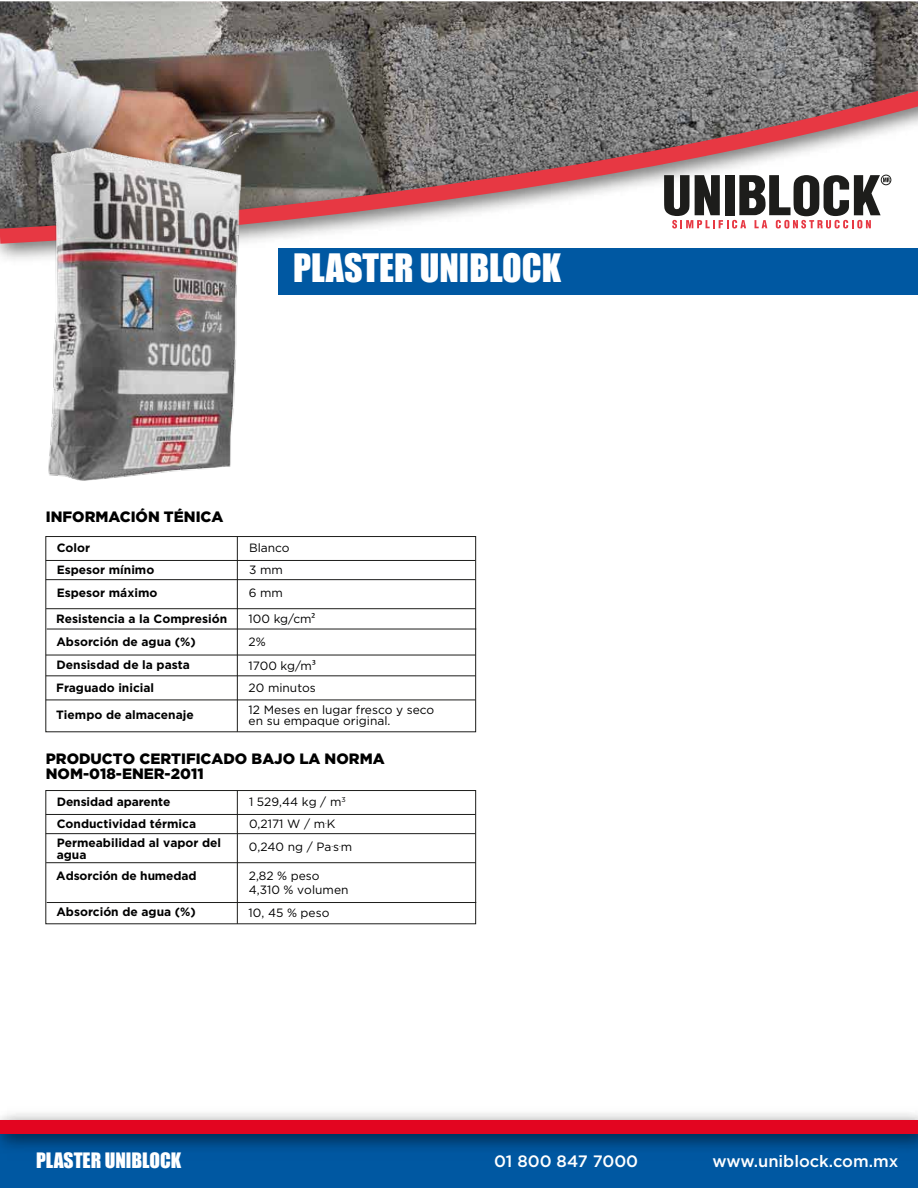
<style>
.page{position:relative;width:918px;height:1188px;background:#fff}
.page>*{position:absolute;margin:0;border:0;box-sizing:border-box;transform-origin:0 0}
.t1{font:36px "Impact";color:#fff}
.t2{font:19.5px "Impact";color:#fff}
.t3{font:500 16.5px "Gotham";color:#fff}
.t4{font:900 15px/15px "Gotham";color:#000}
.t5{font:700 12px/22.8px "Gotham";color:#000}
.t6{font:12px/25.5px "Gotham";color:#000}
.s1{font-family:"Myriad Pro"}
</style>
<div class="page">
<div style="left:0;top:1121px;width:918px;height:67px;background:#0058a2"></div>
<img style="left:0;top:1113px;width:918px;height:36px">
<div style="left:0;top:1121px;width:918px;height:13px;background:#e30520"></div>
<img style="left:0;top:1px;width:918px;height:57px">
<img style="left:0;top:58px;width:918px;height:212px">
<svg style="left:0;top:65px;width:918px;height:186px"></svg>
<div style="left:279px;top:248px;width:639px;height:47px;background:#0058a2"></div>
<hr style="left:46px;top:560px;width:429px;height:1px;background:#1d1d1b">
<hr style="left:46px;top:579px;width:429px;height:1px;background:#1d1d1b">
<hr style="left:46px;top:655px;width:429px;height:1px;background:#1d1d1b">
<hr style="left:46px;top:675px;width:429px;height:1px;background:#1d1d1b">
<hr style="left:46px;top:700px;width:429px;height:1px;background:#1d1d1b">
<hr style="left:46px;top:608px;width:430px;height:1px;background:#1d1d1b">
<hr style="left:47px;top:629px;width:429px;height:1px;background:#1d1d1b">
<hr style="left:237px;top:537px;width:1px;height:195px;background:#1d1d1b">
<div style="left:45px;top:536px;width:431px;height:196px;border:1px solid #1d1d1b"></div>
<hr style="left:46px;top:814px;width:429px;height:1px;background:#1d1d1b">
<hr style="left:46px;top:833px;width:429px;height:1px;background:#1d1d1b">
<hr style="left:46px;top:862px;width:430px;height:1px;background:#1d1d1b">
<hr style="left:47px;top:902px;width:429px;height:1px;background:#1d1d1b">
<hr style="left:237px;top:791px;width:1px;height:133px;background:#1d1d1b">
<div style="left:45px;top:790px;width:431px;height:134px;border:1px solid #1d1d1b"></div>
<div style="left:881px;top:175px;width:10px;height:10px;border:1px solid #1d1d1b;border-radius:50%"></div>
<svg style="left:664px;top:175px;width:226px;height:54px"></svg>
<img style="left:6px;top:134px;width:265px;height:347px">
<h1 class="t1" style="left:293px;top:240px;width:269px">PLASTER UNIBLOCK</h1>
<p class="t4" style="left:46px;top:509px;width:179px">INFORMACIÓN TÉNICA</p>
<p class="t5" style="left:57px;top:536px;width:102px">Color<br>Espesor mínimo<br>Espesor máximo</p>
<p class="t5" style="left:56px;top:630px;width:141px">Absorción de agua (%)</p>
<p class="t5" style="left:56px;top:607px;width:172px">Resistencia a la Compresión</p>
<p class="t6" style="left:249px;top:534px;width:42px">Blanco</p>
<p class="t6" style="left:249px;top:557px;width:35px">3 mm</p>
<p class="t6" style="left:249px;top:580px;width:68px">6 mm<br>100 kg/cm<span class="s1">²</span></p>
<p class="t6" style="left:249px;top:629px;width:19px">2%</p>
<p class="t5" style="left:56px;top:653px;width:135px">Densisdad de la pasta</p>
<p class="t6" style="left:249px;top:653px;width:69px">1700 kg/m<span class="s1">³</span></p>
<p class="t5" style="left:56px;top:676px;width:99px">Fraguado inicial</p>
<p class="t6" style="left:249px;top:675px;width:69px">20 minutos</p>
<p class="t5" style="left:56px;top:704px;width:139px">Tiempo de almacenaje</p>
<p class="t6" style="left:249px;top:705px;width:187px;line-height:10.5px">12 Meses en lugar fresco y seco en su empaque original.</p>
<p class="t4" style="left:46px;top:751px;width:340px">PRODUCTO CERTIFICADO BAJO LA NORMA<br>NOM-018-ENER-2011</p>
<p class="t5" style="left:57px;top:790px;width:141px">Densidad aparente<br>Conductividad térmica</p>
<p class="t5" style="left:57px;top:836px;width:166px;line-height:12px">Permeabilidad al vapor del agua</p>
<p class="t6" style="left:249px;top:788px;width:98px">1 529,44 kg / m<sup>3</sup></p>
<p class="t6" style="left:249px;top:811px;width:88px">0,2171 W / m<sup>.</sup>K</p>
<p class="t6" style="left:249px;top:834px;width:105px">0,240 ng / Pa<sup>.</sup>s<sup>.</sup>m</p>
<p class="t6" style="left:249px;top:868px;width:101px;line-height:14.5px">2,82 % peso<br>4,310 % volumen</p>
<p class="t5" style="left:56px;top:864px;width:142px">Adsorción de humedad</p>
<p class="t5" style="left:56px;top:900px;width:141px">Absorción de agua (%)</p>
<p class="t6" style="left:249px;top:900px;width:82px">10, 45 % peso</p>
<h2 class="t2" style="left:36px;top:1145px;width:147px">PLASTER UNIBLOCK</h2>
<h3 class="t3" style="left:494px;top:1151px;width:146px">01 800 847 7000</h3>
<h3 class="t3" style="left:713px;top:1151px;width:187px">www.uniblock.com.mx</h3>
</div>
